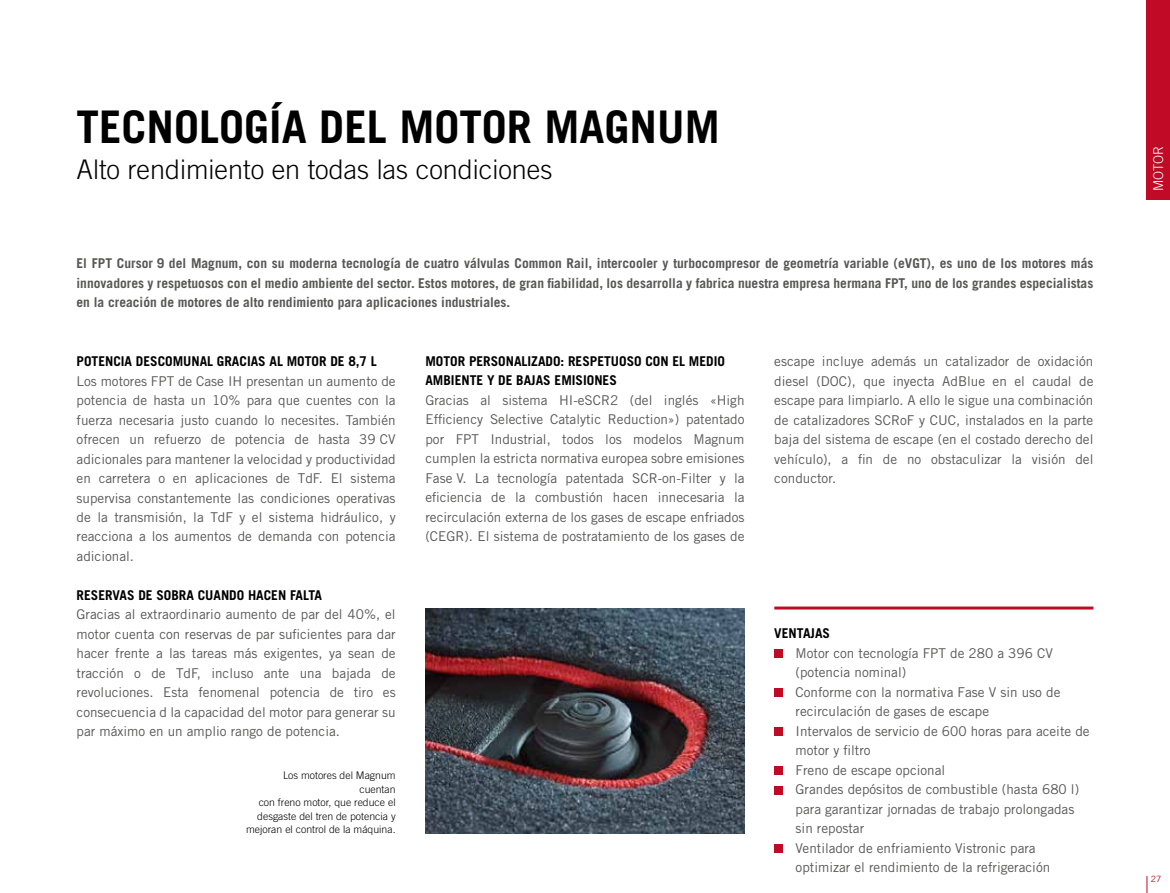
<style>
.page{position:relative;width:1170px;height:893px;background:#fff}
.page>*{position:absolute;margin:0;border:0;box-sizing:border-box;transform-origin:0 0}
.t1{font:700 45px "Trade Gothic LT Pro";color:#000}
.t2{font:300 27px "Trade Gothic LT Pro";color:#000}
.t3{font:13.5px/19.5px "Trade Gothic LT Pro";color:#575756;text-align:justify}
.t4{font:700 13.5px/19.5px "Trade Gothic LT Pro";color:#575756;text-align:justify}
.t5{font:700 13.5px/19.5px "Trade Gothic LT Std";color:#000}
.t6{font:700 13.5px "Trade Gothic LT Pro";color:#000}
.t7{font:300 13.5px "Trade Gothic LT Pro";color:#fff}
.t8{font:300 10.5px/13.5px "Trade Gothic LT Pro";color:#000;text-align:right}
.t9{font:8.7px "Trade Gothic LT Pro";color:#c10a25}
</style>
<div class="page">
<div style="left:1146px;top:0;width:23px;height:200px;background:#c10a25"></div>
<img style="left:425px;top:608px;width:319px;height:225px">
<div style="left:774px;top:650px;width:8px;height:8px;background:#c10a25"></div>
<div style="left:774px;top:689px;width:8px;height:8px;background:#c10a25"></div>
<div style="left:774px;top:728px;width:8px;height:8px;background:#c10a25"></div>
<div style="left:774px;top:767px;width:8px;height:8px;background:#c10a25"></div>
<div style="left:774px;top:786px;width:8px;height:8px;background:#c10a25"></div>
<div style="left:774px;top:845px;width:8px;height:8px;background:#c10a25"></div>
<svg style="left:1146px;top:876px;width:1px;height:17px"></svg>
<h1 class="t1" style="left:77px;top:99px;width:644px">TECNOLOGÍA DEL MOTOR MAGNUM</h1>
<h2 class="t2" style="left:77px;top:153px;width:477px">Alto rendimiento en todas las condiciones</h2>
<p class="t4" style="left:77px;top:254px;width:1018px">El FPT Cursor 9 del Magnum, con su moderna tecnología de cuatro válvulas Common Rail, intercooler y turbocompresor de geometría variable (eVGT), es uno de los motores más innovadores y respetuosos con el medio ambiente del sector. Estos motores, de gran fiabilidad, los desarrolla y fabrica nuestra empresa hermana FPT, uno de los grandes especialistas en la creación de motores de alto rendimiento para aplicaciones industriales.</p>
<p class="t5" style="left:77px;top:351px;width:302px">POTENCIA DESCOMUNAL GRACIAS AL MOTOR DE 8,7 L</p>
<p class="t3" style="left:77px;top:371px;width:320px">Los motores FPT de Case IH presentan un aumento de potencia de hasta un 10% para que cuentes con la fuerza necesaria justo cuando lo necesites. También ofrecen un refuerzo de potencia de hasta 39 CV adicionales para mantener la velocidad y productividad en carretera o en aplicaciones de TdF. El sistema supervisa constantemente las condiciones operativas de la transmisión, la TdF y el sistema hidráulico, y reacciona a los aumentos de demanda con potencia adicional.</p>
<p class="t5" style="left:77px;top:585px;width:247px">RESERVAS DE SOBRA CUANDO HACEN FALTA</p>
<p class="t3" style="left:77px;top:605px;width:320px">Gracias al extraordinario aumento de par del 40%, el motor cuenta con reservas de par suficientes para dar hacer frente a las tareas más exigentes, ya sean de tracción o de TdF, incluso ante una bajada de revoluciones. Esta fenomenal potencia de tiro es consecuencia d la capacidad del motor para generar su par máximo en un amplio rango de potencia.</p>
<p class="t8" style="left:246px;top:769px;width:151px">Los motores del Magnum cuentan<br>con freno motor, que reduce el desgaste del tren de potencia y mejoran el control de la máquina.</p>
<p class="t5" style="left:425px;top:351px;width:301px">MOTOR PERSONALIZADO: RESPETUOSO CON EL MEDIO<br>AMBIENTE Y DE BAJAS EMISIONES</p>
<p class="t3" style="left:425px;top:390px;width:320px">Gracias al sistema HI-eSCR2 (del inglés «High Efficiency Selective Catalytic Reduction») patentado por FPT Industrial, todos los modelos Magnum cumplen la estricta normativa europea sobre emisiones Fase V. La tecnología patentada SCR-on-Filter y la eficiencia de la combustión hacen innecesaria la recirculación externa de los gases de escape enfriados (CEGR). El sistema de postratamiento de los gases de</p>
<p class="t3" style="left:774px;top:351px;width:320px">escape incluye además un catalizador de oxidación diesel (DOC), que inyecta AdBlue en el caudal de escape para limpiarlo. A ello le sigue una combinación de catalizadores SCRoF y CUC, instalados en la parte baja del sistema de escape (en el costado derecho del vehículo), a fin de no obstaculizar la visión del conductor.</p>
<p class="t6" style="left:774px;top:625px;width:57px">VENTAJAS</p>
<p class="t3" style="left:795px;top:643px;width:295px;text-align:left">Motor con tecnología FPT de 280 a 396 CV (potencia nominal)<br>Conforme con la normativa Fase V sin uso de recirculación de gases de escape<br>Intervalos de servicio de 600 horas para aceite de motor y filtro<br>Freno de escape opcional<br>Grandes depósitos de combustible (hasta 680 l) para garantizar jornadas de trabajo prolongadas sin repostar<br>Ventilador de enfriamiento Vistronic para optimizar el rendimiento de la refrigeración</p>
<p class="t7" style="left:1150px;top:191px;width:47px;rotate:-90deg">MOTOR</p>
<p class="t9" style="left:1150px;top:874px;width:12px">27</p>
</div>
